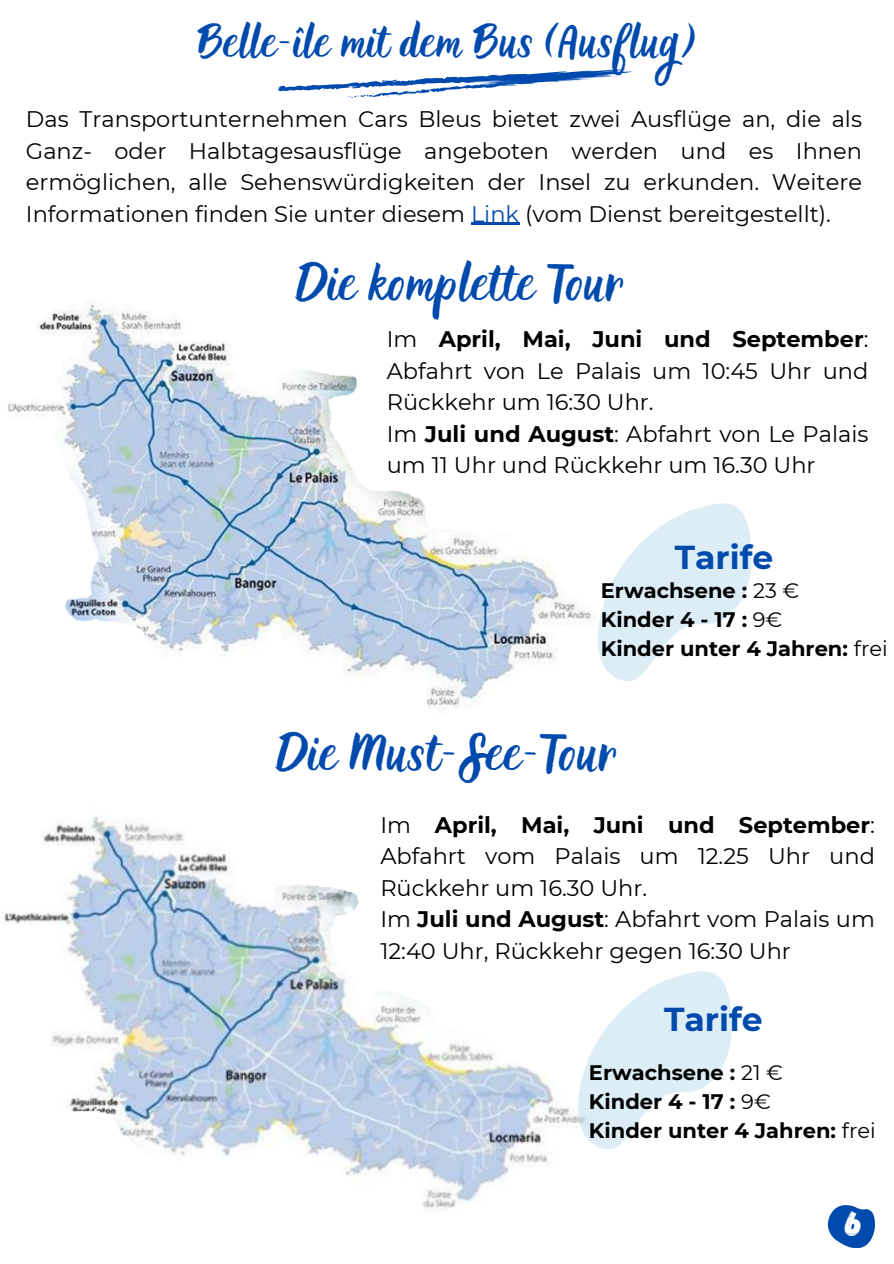
<style>
.page{position:relative;width:894px;height:1264px;background:#fff}
.page>*{position:absolute;margin:0;border:0;box-sizing:border-box;transform-origin:0 0}
.t1{font:42px "Holla";color:#004aad}
.t2{font:37.05px "Holla";color:#004aad}
.t3{font:35.1px "Gagalin";color:#fff}
.t4{font:700 33px "Montserrat";color:#004aad}
.t5{font:22.5px/31.5px "Montserrat";color:#000;text-align:justify}
.t6{font:700 21px "Montserrat";color:#000}
.s1{color:#004aad}
.s2{font-weight:700}
.s3{font-weight:400}
</style>
<div class="page">
<svg style="left:278px;top:69px;width:355px;height:29px"></svg>
<svg style="left:827px;top:1205px;width:47px;height:42px"></svg>
<img style="left:4px;top:816px;width:610px;height:394px">
<img style="left:8px;top:304px;width:583px;height:405px">
<svg style="left:598px;top:503px;width:153px;height:178px"></svg>
<svg style="left:578px;top:971px;width:153px;height:177px"></svg>
<hr style="left:471px;top:223px;width:48px;height:2px;background:#004aad">
<p class="t2" style="left:197px;top:21px;width:500px">Belle-île mit dem Bus (Ausflug)</p>
<h1 class="t5" style="left:26px;top:103px;width:837px">Das Transportunternehmen Cars Bleus bietet zwei Ausflüge an, die als Ganz- oder Halbtagesausflüge angeboten werden und es Ihnen ermöglichen, alle Sehenswürdigkeiten der Insel zu erkunden. Weitere Informationen finden Sie unter diesem <span class="s1">Link</span> (vom Dienst bereitgestellt).</h1>
<p class="t1" style="left:296px;top:259px;width:330px">Die komplette Tour</p>
<p class="t5" style="left:387px;top:323px;width:483px">Im <span class="s2">April, Mai, Juni und September</span>:<br>Abfahrt von Le Palais um 10:45 Uhr und Rückkehr um 16:30 Uhr.</p>
<p class="t5" style="left:387px;top:418px;width:483px">Im <span class="s2">Juli und August</span>: Abfahrt von Le Palais um 11 Uhr und Rückkehr um 16.30 Uhr</p>
<p class="t4" style="left:674px;top:537px;width:100px">Tarife</p>
<p class="t6" style="left:600px;top:577px;width:200px">Erwachsene : <span class="s3">23 €</span></p>
<p class="t6" style="left:600px;top:606px;width:183px">Kinder 4 - 17 : <span class="s3">9€</span></p>
<h1 class="t6" style="left:600px;top:636px;width:288px">Kinder unter 4 Jahren: <span class="s3">frei</span></h1>
<p class="t1" style="left:276px;top:729px;width:342px">Die Must-See-Tour</p>
<h3 class="t5" style="left:380px;top:809px;width:496px">Im <span class="s2">April, Mai, Juni und September</span>:<br>Abfahrt vom Palais um 12.25 Uhr und Rückkehr um 16.30 Uhr.</h3>
<p class="t5" style="left:380px;top:903px;width:496px">Im <span class="s2">Juli und August</span>: Abfahrt vom Palais um<br>12:40 Uhr, Rückkehr gegen 16:30 Uhr</p>
<p class="t4" style="left:664px;top:999px;width:100px">Tarife</p>
<p class="t6" style="left:588px;top:1059px;width:196px">Erwachsene : <span class="s3">21 €</span></p>
<p class="t6" style="left:588px;top:1088px;width:183px">Kinder 4 - 17 : <span class="s3">9€</span></p>
<p class="t6" style="left:588px;top:1117px;width:288px">Kinder unter 4 Jahren: <span class="s3">frei</span></p>
<h3 class="t3" style="left:844px;top:1200px;width:19px">6</h3>
</div>
